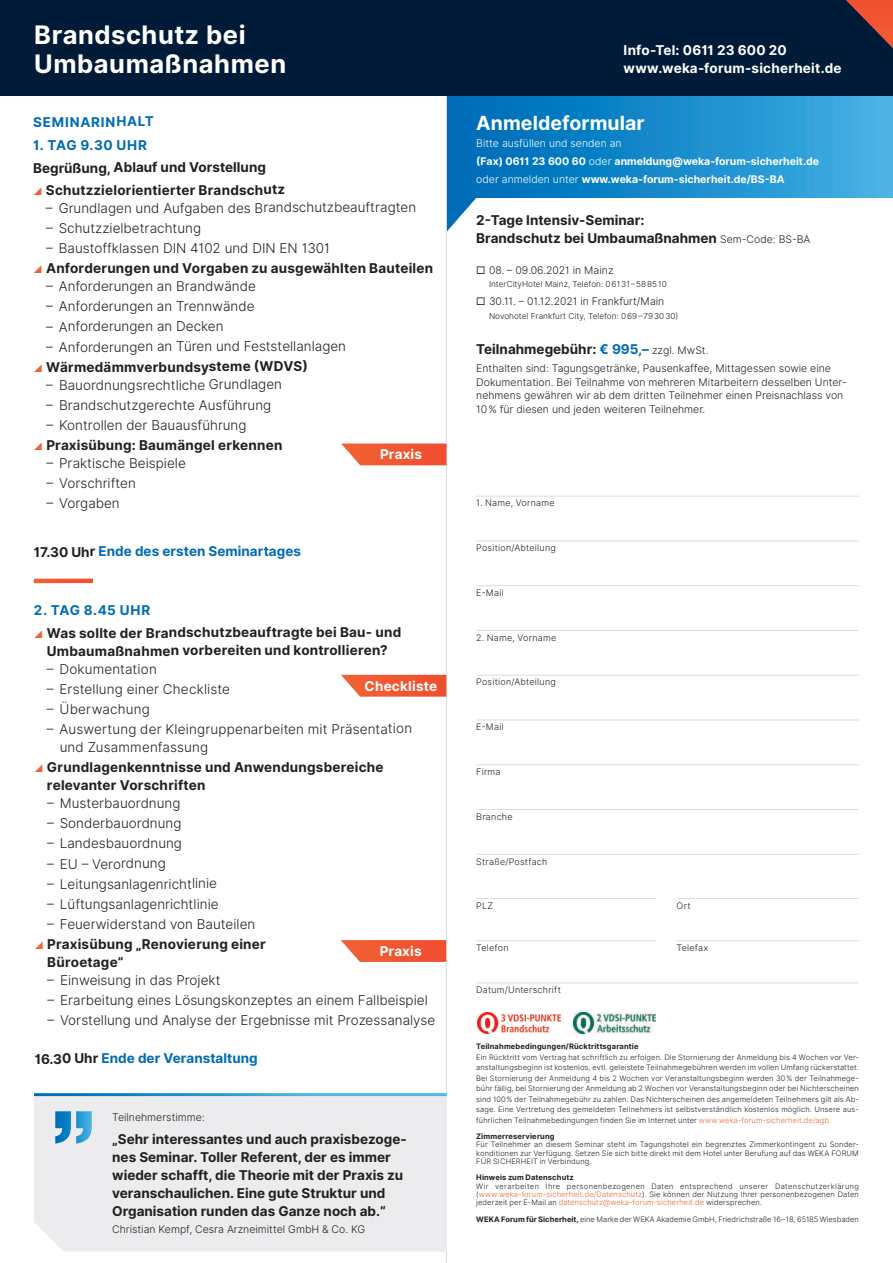
<style>
.page{position:relative;width:893px;height:1263px;background:#fff}
.page>*{position:absolute;margin:0;border:0;box-sizing:border-box;transform-origin:0 0}
.t1{font:700 25.5px/28.5px "Inter";letter-spacing:.02em;color:#fff}
.t2{font:700 19.5px "Inter";letter-spacing:.005em;color:#fff}
.t3{font:13.5px/20.1px "Inter Light BETA";letter-spacing:-.005em;color:#231f20}
.t4{font:700 13.5px/18px "Inter";color:#231f20}
.t5{font:700 13.5px "Inter";letter-spacing:-.005em;color:#006bb6}
.t6{font:700 13.5px/18px "Inter";letter-spacing:.015em;color:#fff}
.t7{font:700 13.5px "Inter";letter-spacing:.055em;color:#006bb6}
.t8{font:10.5px/13.5px "Inter Light BETA";color:#231f20}
.t9{font:700 10.5px/17.7px "Inter";color:#fff}
.t10{font:10.5px "Inter Light BETA";color:#fff}
.t11{font:9px "Inter Light BETA";letter-spacing:.025em;color:#231f20}
.t12{font:8.25px "Inter Light BETA";color:#231f20}
.t13{font:7.5px/10.5px "Inter Light BETA";letter-spacing:.015em;color:#231f20;text-align:justify}
.t14{font:700 7.5px "Inter";letter-spacing:.02em;color:#231f20}
.s1{color:#231f20}
.s2{font-family:"Inter Light BETA";font-weight:400}
.s3{font-family:"Inter Light BETA";font-weight:400;font-size:10.5px}
.s4{color:#006bb6}
.s5{color:#f16234}
.s6{font-family:"Inter";font-weight:700}
</style>
<div class="page">
<div style="left:446px;top:96px;width:447px;height:101px;background:linear-gradient(to right,#0068b5,#44b1e4)"></div>
<svg style="left:447px;top:197px;width:30px;height:35px"></svg>
<div style="left:0;top:0;width:893px;height:96px;background:#001b38"></div>
<svg style="left:846px;top:0;width:47px;height:49px"></svg>
<hr style="left:446px;top:96px;width:1px;height:1167px;background:#dcdddf">
<hr style="left:476px;top:898px;width:181px;height:1px;background:#dcdddf">
<hr style="left:677px;top:898px;width:182px;height:1px;background:#dcdddf">
<hr style="left:476px;top:940px;width:181px;height:1px;background:#dcdddf">
<hr style="left:677px;top:940px;width:182px;height:1px;background:#dcdddf">
<hr style="left:476px;top:982px;width:383px;height:1px;background:#dcdddf">
<hr style="left:476px;top:496px;width:383px;height:1px;background:#dcdddf">
<hr style="left:476px;top:540px;width:383px;height:1px;background:#dcdddf">
<hr style="left:476px;top:585px;width:383px;height:1px;background:#dcdddf">
<hr style="left:476px;top:630px;width:383px;height:1px;background:#dcdddf">
<hr style="left:476px;top:675px;width:383px;height:1px;background:#dcdddf">
<hr style="left:476px;top:719px;width:383px;height:1px;background:#dcdddf">
<hr style="left:476px;top:764px;width:383px;height:1px;background:#dcdddf">
<hr style="left:476px;top:809px;width:383px;height:1px;background:#dcdddf">
<hr style="left:476px;top:854px;width:383px;height:1px;background:#dcdddf">
<img style="left:478px;top:1013px;width:82px;height:21px">
<img style="left:573px;top:1012px;width:82px;height:21px">
<hr style="left:34px;top:579px;width:59px;height:4px;background:#f05832">
<div style="left:34px;top:1096px;width:413px;height:155px;background:#ececee"></div>
<hr style="left:34px;top:1093px;width:413px;height:3px;background:#fff">
<svg style="left:55px;top:1111px;width:37px;height:32px"></svg>
<svg style="left:341px;top:443px;width:105px;height:22px;background:#f16948"></svg>
<svg style="left:341px;top:940px;width:105px;height:22px;background:#f16644"></svg>
<svg style="left:341px;top:675px;width:105px;height:22px;background:#f16846"></svg>
<h1 class="t1" style="left:34px;top:21px;width:254px">Brandschutz bei<br>Umbaumaßnahmen</h1>
<h3 class="t7" style="left:33px;top:112px;width:122px">SEMINARINHALT</h3>
<h3 class="t5" style="left:33px;top:136px;width:115px">1. TAG 9.30 UHR</h3>
<h3 class="t4" style="left:46px;top:157px;width:241px;line-height:22.2px;text-indent:-13px">Begrüßung, Ablauf und Vorstellung<br>Schutzzielorientierter Brandschutz</h3>
<h3 class="t3" style="left:46px;top:198px;width:372px">Զ Grundlagen und Aufgaben des Brandschutzbeauftragten<br>Զ Schutzzielbetrachtung<br>Զ Baustoffklassen DIN 4102 und DIN EN 1301</h3>
<h3 class="t4" style="left:46px;top:259px;width:389px">Anforderungen und Vorgaben zu ausgewählten Bauteilen</h3>
<h3 class="t3" style="left:46px;top:276px;width:302px">Զ Anforderungen an Brandwände<br>Զ Anforderungen an Trennwände<br>Զ Anforderungen an Decken<br>Զ Anforderungen an Türen und Feststellanlagen</h3>
<h3 class="t4" style="left:46px;top:358px;width:263px">Wärmedämmverbundsysteme (WDVS)</h3>
<h3 class="t3" style="left:46px;top:375px;width:237px">Զ Bauordnungsrechtliche Grundlagen<br>Զ Brandschutzgerechte Ausführung<br>Զ Kontrollen der Bauausführung</h3>
<h3 class="t4" style="left:46px;top:436px;width:238px">Praxisübung: Baumängel erkennen</h3>
<h3 class="t3" style="left:46px;top:453px;width:141px">Զ Praktische Beispiele<br>Զ Vorschriften<br>Զ Vorgaben</h3>
<h3 class="t5" style="left:34px;top:541px;width:269px"><span class="s1">17.30 Uhr</span> Ende des ersten Seminartages</h3>
<h3 class="t6" style="left:380px;top:446px;width:43px">Praxis</h3>
<h3 class="t5" style="left:34px;top:601px;width:118px">2. TAG 8.45 UHR</h3>
<h3 class="t4" style="left:47px;top:624px;width:356px">Was sollte der Brandschutzbeauftragte bei Bau- und<br>Umbaumaßnahmen vorbereiten und kontrollieren?</h3>
<h3 class="t3" style="left:47px;top:659px;width:367px">Զ Dokumentation<br>Զ Erstellung einer Checkliste<br>Զ Überwachung<br>Զ Auswertung der Kleingruppenarbeiten mit Präsentation</h3>
<h3 class="t3" style="left:60px;top:737px;width:150px">und Zusammenfassung</h3>
<h3 class="t4" style="left:47px;top:758px;width:338px">Grundlagenkenntnisse und Anwendungsbereiche relevanter Vorschriften</h3>
<h3 class="t3" style="left:47px;top:793px;width:210px">Զ Musterbauordnung<br>Զ Sonderbauordnung<br>Զ Landesbauordnung<br>Զ EU – Verordnung<br>Զ Leitungsanlagenrichtlinie<br>Զ Lüftungsanlagenrichtlinie<br>Զ Feuerwiderstand von Bauteilen</h3>
<h3 class="t4" style="left:47px;top:935px;width:220px">Praxisübung „Renovierung einer<br>Büroetage“</h3>
<h3 class="t3" style="left:47px;top:970px;width:390px">Զ Einweisung in das Projekt<br>Զ Erarbeitung eines Lösungskonzeptes an einem Fallbeispiel<br>Զ Vorstellung und Analyse der Ergebnisse mit Prozessanalyse</h3>
<h3 class="t5" style="left:35px;top:1048px;width:224px"><span class="s1">16.30 Uhr</span> Ende der Veranstaltung</h3>
<h3 class="t6" style="left:365px;top:677px;width:74px">Checkliste</h3>
<h3 class="t6" style="left:380px;top:942px;width:43px">Praxis</h3>
<h3 class="t8" style="left:112px;top:1111px;width:94px">Teilnehmerstimme:</h3>
<h3 class="t4" style="left:112px;top:1130px;width:296px">„Sehr interessantes und auch praxisbezoge&shy;nes Seminar. Toller Referent, der es immer wieder schafft, die Theorie mit der Praxis zu veranschaulichen. Eine gute Struktur und Organisation runden das Ganze noch ab.“</h3>
<h3 class="t8" style="left:112px;top:1223px;width:255px">Christian Kempf, Cesra Arzneimittel GmbH &amp; Co. KG</h3>
<h3 class="t6" style="left:623px;top:41px;width:220px">Info-Tel: 0611 23 600 20 www.weka-forum-sicherheit.de</h3>
<h2 class="t2" style="left:476px;top:108px;width:170px">Anmeldeformular</h2>
<h3 class="t10" style="left:476px;top:136px;width:147px">Bitte ausfüllen und senden an</h3>
<h3 class="t9" style="left:476px;top:153px;width:344px">(Fax) 0611 23 600 60 <span class="s2">oder</span> anmeldung@weka-forum-sicherheit.de <span class="s2">oder anmelden unter</span> www.weka-forum-sicherheit.de/BS-BA</h3>
<h3 class="t4" style="left:476px;top:211px;width:336px">2-Tage Intensiv-Seminar:<br>Brandschutz bei Umbaumaßnahmen <span class="s3">Sem-Code: BS-BA</span></h3>
<h3 class="t8" style="left:489px;top:263px;width:126px">08. – 09.06.2021 in Mainz</h3>
<p class="t12" style="left:489px;top:279px;width:179px">InterCityHotel Mainz, Telefon: 06131–588510</p>
<h3 class="t8" style="left:489px;top:295px;width:177px">30.11. – 01.12.2021 in Frankfurt/Main</h3>
<p class="t12" style="left:489px;top:310px;width:191px">Novohotel Frankfurt City, Telefon: 069–793030)</p>
<h3 class="t4" style="left:476px;top:341px;width:234px">Teilnahmegebühr: <span class="s4">€ 995,–</span> <span class="s3">zzgl. MwSt.</span></h3>
<p class="t8" style="left:476px;top:362px;width:371px">Enthalten sind: Tagungsgetränke, Pausenkaffee, Mittagessen sowie eine Dokumentation. Bei Teilnahme von mehreren Mitarbeitern desselben Unter&shy;nehmens gewähren wir ab dem dritten Teilnehmer einen Preisnachlass von 10% für diesen und jeden weiteren Teilnehmer.</p>
<p class="t11" style="left:476px;top:497px;width:80px">1. Name, Vorname</p>
<p class="t11" style="left:476px;top:541px;width:81px">Position/Abteilung</p>
<p class="t11" style="left:476px;top:586px;width:29px">E-Mail</p>
<p class="t11" style="left:476px;top:631px;width:82px">2. Name, Vorname</p>
<p class="t11" style="left:476px;top:676px;width:81px">Position/Abteilung</p>
<p class="t11" style="left:476px;top:720px;width:29px">E-Mail</p>
<p class="t11" style="left:476px;top:765px;width:26px">Firma</p>
<p class="t11" style="left:476px;top:810px;width:38px">Branche</p>
<p class="t11" style="left:476px;top:855px;width:73px">Straße/Postfach</p>
<p class="t11" style="left:476px;top:899px;width:18px">PLZ</p>
<p class="t11" style="left:677px;top:899px;width:16px">Ort</p>
<p class="t11" style="left:476px;top:941px;width:34px">Telefon</p>
<p class="t11" style="left:677px;top:941px;width:33px">Telefax</p>
<p class="t11" style="left:476px;top:983px;width:86px">Datum/Unterschrift</p>
<p class="t14" style="left:476px;top:1041px;width:164px">Teilnahmebedingungen/Rücktrittsgarantie</p>
<p class="t13" style="left:476px;top:1052px;width:384px">Ein Rücktritt vom Vertrag hat schriftlich zu erfolgen. Die Stornierung der Anmeldung bis 4 Wochen vor Ver&shy;anstaltungsbeginn ist kostenlos, evtl. geleistete Teilnahmegebühren werden im vollen Umfang rückerstattet.<br>Bei Stornierung der Anmeldung 4 bis 2 Wochen vor Veranstaltungsbeginn werden 30% der Teilnahmege&shy;bühr fällig, bei Stornierung der Anmeldung ab 2 Wochen vor Veranstaltungsbeginn oder bei Nichterscheinen sind 100% der Teilnahmegebühr zu zahlen. Das Nichterscheinen des angemeldeten Teilnehmers gilt als Ab&shy;sage. Eine Vertretung des gemeldeten Teilnehmers ist selbstverständlich kostenlos möglich. Unsere aus&shy;führlichen Teilnahmebedingungen finden Sie im Internet unter <span class="s5">www.weka-forum-sicherheit.de/agb.</span></p>
<p class="t14" style="left:476px;top:1131px;width:80px">Zimmerreservierung</p>
<p class="t13" style="left:476px;top:1140px;width:384px;line-height:8.2px">Für Teilnehmer an diesem Seminar steht im Tagungshotel ein begrenztes Zimmerkontingent zu Sonder&shy;konditionen zur Verfügung. Setzen Sie sich bitte direkt mit dem Hotel unter Berufung auf das WEKA FORUM FÜR SICHERHEIT in Verbindung.</p>
<p class="t14" style="left:476px;top:1172px;width:99px">Hinweis zum Datenschutz</p>
<p class="t13" style="left:476px;top:1182px;width:384px;line-height:8.2px">Wir verarbeiten Ihre personenbezogenen Daten entsprechend unserer Datenschutzerklärung (<span class="s5">www.weka-forum-sicherheit.de/Datenschutz</span>). Sie können der Nutzung Ihrer personenbezogenen Daten jederzeit per E-Mail an <span class="s5">datenschutz@weka-forum-sicherheit.de</span> widersprechen.</p>
<p class="t13" style="left:476px;top:1214px;width:384px"><span class="s6">WEKA Forum für Sicherheit,</span> eine Marke der WEKA Akademie GmbH, Friedrichstraße 16–18, 65185 Wiesbaden</p>
</div>
